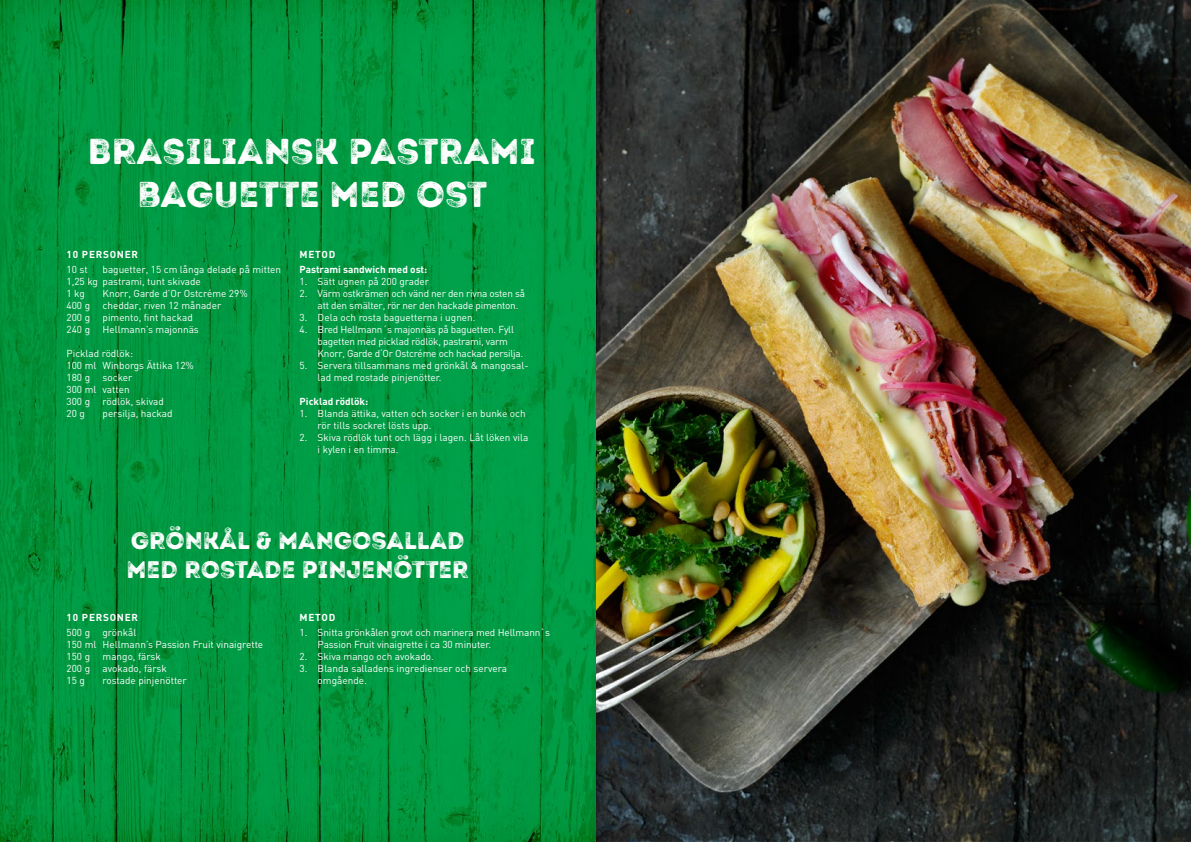
<style>
.page{position:relative;width:1191px;height:842px;background:#fff}
.page>*{position:absolute;margin:0;border:0;box-sizing:border-box;transform-origin:0 0}
.t1{font:36px/43.2px "Intro Rust G Base";color:#fff;text-align:center}
.t2{font:24px/28.8px "Intro Rust G Base";color:#fff}
.t3{font:10px/12px "DIN";color:#fff}
.t4{font:10px/12px "DIN";letter-spacing:-.02em;color:#fff}
.t5{font:700 10px/14.8px "DIN";color:#fff}
.t6{font:700 10px "DIN";letter-spacing:.075em;color:#fff}
</style>
<div class="page">
<img style="left:0;top:0;width:1191px;height:842px">
<h1 class="t1" style="left:88px;top:130px;width:449px">BRASILIANSK PASTRAMI<br>BAGUETTE MED OST</h1>
<p class="t6" style="left:67px;top:248px;width:73px">10 PERSONER</p>
<p class="t3" style="left:67px;top:263px;width:23px">10 st</p>
<p class="t3" style="left:67px;top:263px;width:216px;text-indent:36px">baguetter, 15 cm långa delade på mitten<br>1,25 kg pastrami, tunt skivade<br>1 kg</p>
<p class="t3" style="left:67px;top:287px;width:183px;text-indent:36px">Knorr, Garde d’Or Ostcréme 29%<br>400 g cheddar, riven 12 månader<br>200 g pimento, fint hackad<br>240 g Hellmann’s majonnäs</p>
<p class="t3" style="left:67px;top:347px;width:129px">Picklad rödlök:<br>100 ml Winborgs Ättika 12%<br>180 g socker<br>300 ml vatten<br>300 g rödlök, skivad<br>20 g</p>
<p class="t3" style="left:103px;top:407px;width:72px">persilja, hackad</p>
<p class="t5" style="left:300px;top:247px;width:129px">METOD<br>Pastrami sandwich med ost:</p>
<p class="t3" style="left:300px;top:275px;width:131px">1. Sätt ugnen på 200 grader</p>
<p class="t4" style="left:318px;top:287px;width:209px;text-indent:-18px">2. Värm ostkrämen och vänd ner den rivna osten så att den smälter, rör ner den hackade pimenton.</p>
<p class="t3" style="left:300px;top:311px;width:177px">3. Dela och rosta baguetterna i ugnen.</p>
<p class="t4" style="left:318px;top:323px;width:207px;text-indent:-18px">4. Bred Hellmann´s majonnäs på baguetten. Fyll bagetten med picklad rödlök, pastrami, varm<br>Knorr, Garde d‘Or Ostcréme och hackad persilja.</p>
<p class="t3" style="left:318px;top:359px;width:212px;text-indent:-18px">5. Servera tillsammans med grönkål &amp; mangosal&shy;lad med rostade pinjenötter.</p>
<p class="t5" style="left:300px;top:394px;width:70px">Picklad rödlök:</p>
<p class="t3" style="left:318px;top:407px;width:210px;text-indent:-18px">1. Blanda ättika, vatten och socker i en bunke och rör tills sockret lösts upp.</p>
<p class="t3" style="left:318px;top:431px;width:212px;text-indent:-18px">2. Skiva rödlök tunt och lägg i lagen. Låt löken vila i kylen i en timma.</p>
<h2 class="t2" style="left:127px;top:527px;width:344px">GRÖNKÅL &amp; MANGOSALLAD<br>MED ROSTADE PINJENÖTTER</h2>
<p class="t6" style="left:67px;top:610px;width:73px">10 PERSONER</p>
<p class="t3" style="left:67px;top:626px;width:198px">500 g grönkål<br>150 ml Hellmann’s Passion Fruit vinaigrette<br>150 g mango, färsk<br>200 g avokado, färsk<br>15 g</p>
<p class="t5" style="left:300px;top:609px;width:37px">METOD</p>
<p class="t3" style="left:318px;top:626px;width:234px;text-indent:-18px">1. Snitta grönkålen grovt och marinera med Hellmann`s<br>Passion Fruit vinaigrette i ca 30 minuter.</p>
<p class="t3" style="left:300px;top:650px;width:136px">2. Skiva mango och avokado.</p>
<p class="t3" style="left:318px;top:662px;width:191px;text-indent:-18px">3. Blanda salladens ingredienser och servera omgående.</p>
<p class="t3" style="left:103px;top:674px;width:86px">rostade pinjenötter</p>
</div>
